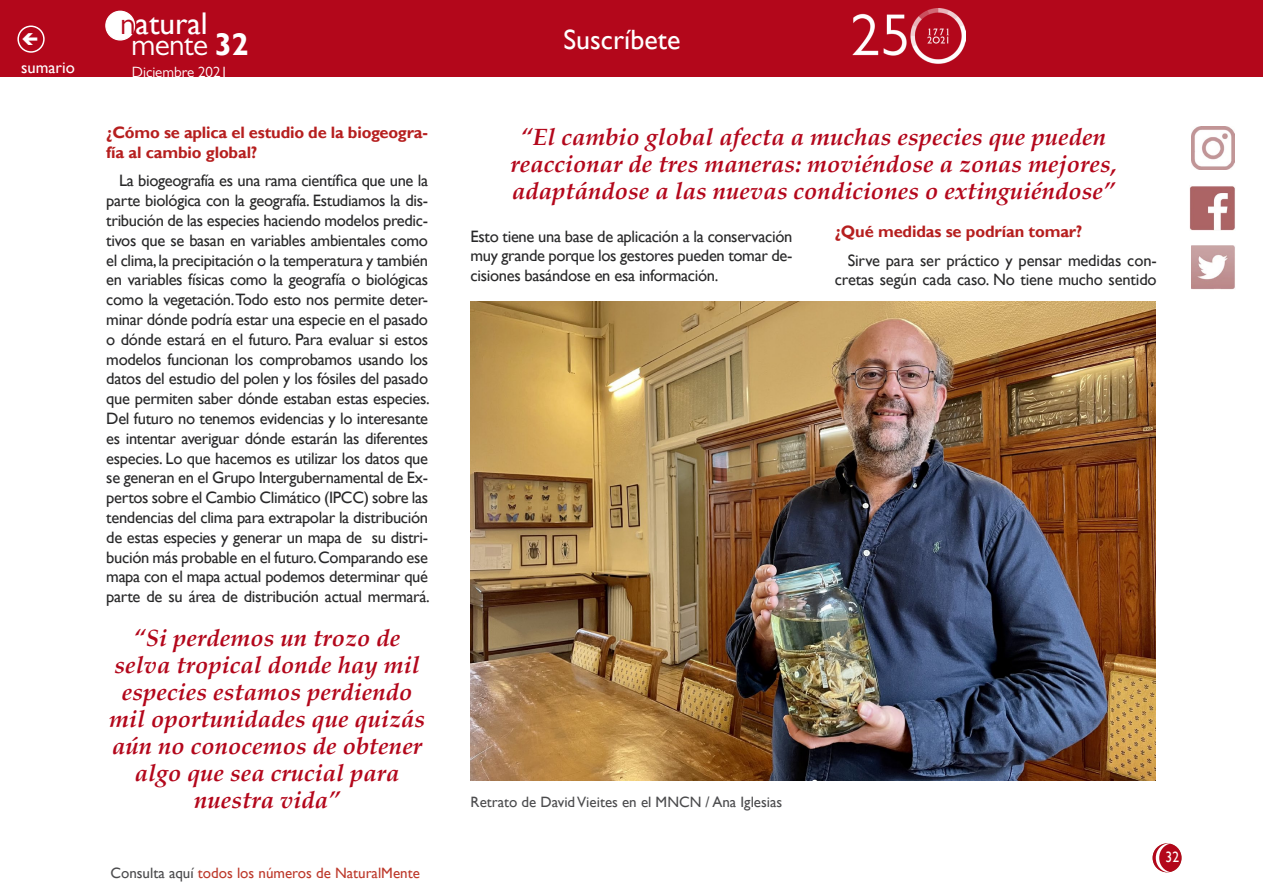
<style>
.page{position:relative;width:1263px;height:893px;background:#fff}
.page>*{position:absolute;margin:0;border:0;box-sizing:border-box;transform-origin:0 0}
.t1{font:31.35px "Gill Sans";color:#fff}
.t2{font:31.35px "Gill Sans MT Pro";letter-spacing:-.02em;color:#fff}
.t3{font:27.9px "Gill Sans";color:#fff}
.t4{font:italic 700 24px/27px "Palatino";color:#b3071b;text-align:center}
.t5{font:16.5px/19.8px "Gill Sans";letter-spacing:-.02em;color:#282829;text-align:justify}
.t6{font:700 16.5px/19.8px "Gill Sans";letter-spacing:-.01em;color:#b61f1f}
.t7{font:16.5px "Gill Sans";color:#fff}
.t8{font:15px "Gill Sans";color:#bd392b}
.t9{font:15px "Gill Sans";color:#4b4b4d}
.t10{font:15px "Gill Sans MT Pro";color:#fff}
.t11{font:15px "Gill Sans";color:#fff;scale:.9 1}
.s1{font-family:"Gill Sans MT Pro";color:#b3071b}
.s2{font-family:"Gill Sans";font-weight:700}
.s3{color:#4b4b4d}
</style>
<div class="page">
<img style="left:1190px;top:186px;width:45px;height:44px">
<img style="left:1191px;top:246px;width:44px;height:44px">
<div style="left:1153px;top:844px;width:28px;height:28px;background:#b3071b;border-radius:50%"></div>
<div style="left:1152px;top:843px;width:29px;height:29px;border:2px solid #b3071b;border-radius:50%"></div>
<div style="left:0;top:0;width:1263px;height:77px;background:#b3071b"></div>
<svg style="left:1155px;top:843px;width:16px;height:29px"></svg>
<div style="left:17px;top:26px;width:28px;height:27px;border:2px solid #fff;border-radius:50%"></div>
<img style="left:1191px;top:127px;width:43px;height:43px">
<div style="left:106px;top:11px;width:29px;height:29px;background:#fff;border-radius:50%"></div>
<div style="left:105px;top:11px;width:30px;height:30px;border:1px solid #fff;border-radius:50%"></div>
<img style="left:471px;top:302px;width:684px;height:478px">
<p class="t7" style="left:21px;top:58px;width:55px">sumario</p>
<h1 class="t1" style="left:120px;top:5px;width:89px"><span class="s1">n</span>atural</h1>
<h1 class="t2" style="left:131px;top:26px;width:119px">mente <span class="s2">32</span></h1>
<p class="t10" style="left:132px;top:63px;width:98px">Diciembre 2021</p>
<p class="t6" style="left:106px;top:123px;width:323px">¿Cómo se aplica el estudio de la biogeogra&shy;fía al cambio global?</p>
<p class="t5" style="left:106px;top:171px;width:325px;text-indent:13px">La biogeografía es una rama científica que une la parte biológica con la geografía. Estudiamos la dis&shy;tribución de las especies haciendo modelos predic&shy;tivos que se basan en variables ambientales como el clima, la precipitación o la temperatura y también en variables físicas como la geografía o biológicas como la vegetación. Todo esto nos permite deter&shy;minar dónde podría estar una especie en el pasado o dónde estará en el futuro. Para evaluar si estos modelos funcionan los comprobamos usando los datos del estudio del polen y los fósiles del pasado que permiten saber dónde estaban estas especies.<br>Del futuro no tenemos evidencias y lo interesante es intentar averiguar dónde estarán las diferentes especies. Lo que hacemos es utilizar los datos que se generan en el Grupo Intergubernamental de Ex&shy;pertos sobre el Cambio Climático (IPCC) sobre las tendencias del clima para extrapolar la distribución de estas especies y generar un mapa de su distri&shy;bución más probable en el futuro. Comparando ese mapa con el mapa actual podemos determinar qué parte de su área de distribución actual mermará.</p>
<h3 class="t4" style="left:109px;top:624px;width:317px">“Si perdemos un trozo de selva tropical donde hay mil especies estamos perdiendo mil oportunidades que quizás aún no conocemos de obtener algo que sea crucial para nuestra vida”</h3>
<p class="t8" style="left:110px;top:864px;width:311px"><span class="s3">Consulta aquí</span> todos los números de NaturalMente</p>
<h2 class="t3" style="left:563px;top:23px;width:118px">Suscríbete</h2>
<h3 class="t4" style="left:511px;top:124px;width:608px">“El cambio global afecta a muchas especies que pueden reaccionar de tres maneras: moviéndose a zonas mejores, adaptándose a las nuevas condiciones o extinguiéndose”</h3>
<p class="t5" style="left:471px;top:226px;width:323px">Esto tiene una base de aplicación a la conservación muy grande porque los gestores pueden tomar de&shy;cisiones basándose en esa información.</p>
<p class="t6" style="left:835px;top:222px;width:249px">¿Qué medidas se podrían tomar?</p>
<p class="t5" style="left:835px;top:251px;width:323px;text-align:right">Sirve para ser práctico y pensar medidas con&shy;cretas según cada caso. No tiene mucho sentido</p>
<p class="t9" style="left:471px;top:793px;width:313px">Retrato de David Vieites en el MNCN / Ana Iglesias</p>
<p class="t11" style="left:1165px;top:849px;width:16px">32</p>
</div>
